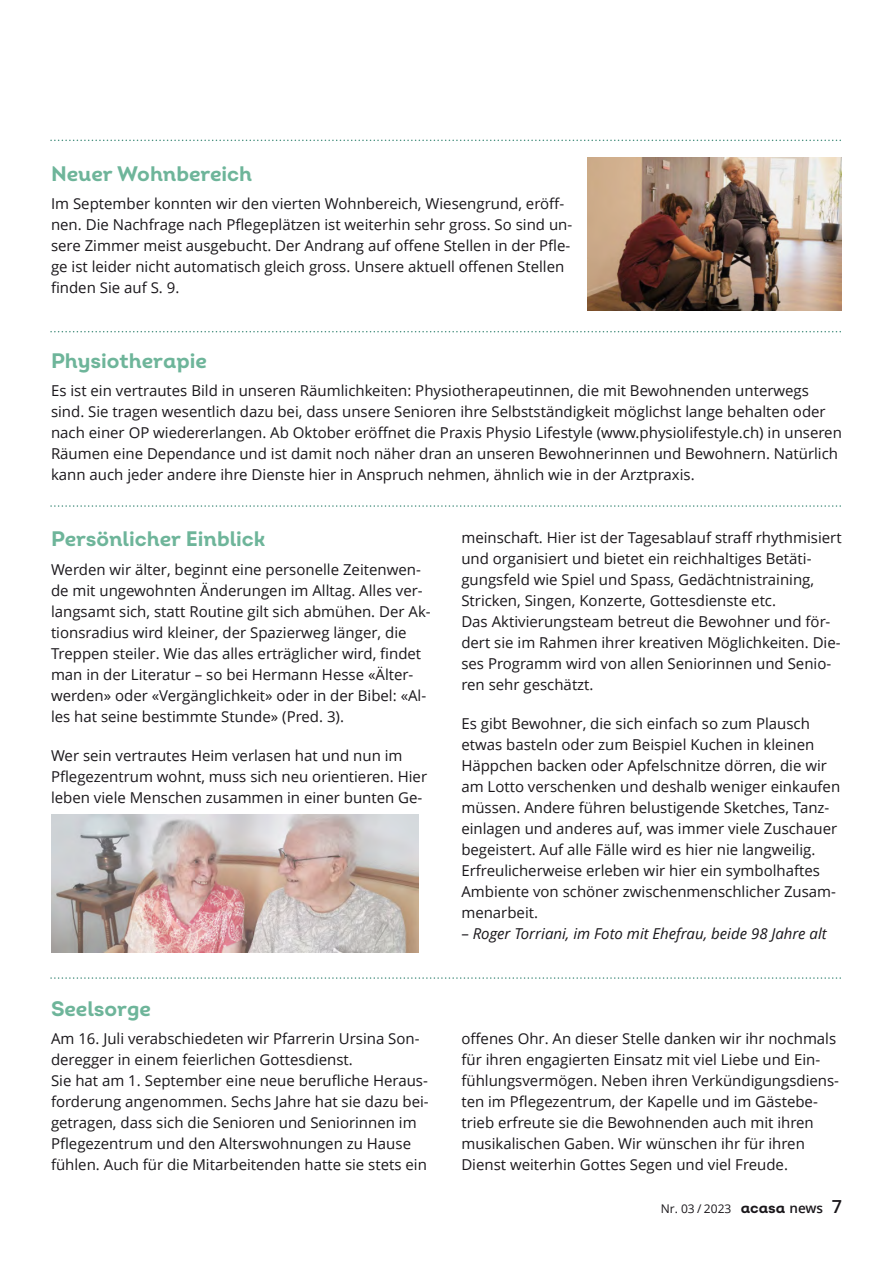
<style>
.page{position:relative;width:893px;height:1263px;background:#fff}
.page>*{position:absolute;margin:0;border:0;box-sizing:border-box;transform-origin:0 0}
.t1{font:21px "Intro Bold Alt";color:#6eb59a}
.t2{font:15px/21px "Open Sans";color:#1a171b}
.t3{font:italic 15px "Open Sans";color:#1a171b}
.t4{font:12px "Open Sans";color:#1a171b}
.s1{font-style:normal}
.s2{font-family:"Intro Bold Alt";font-size:15px}
.s3{font-weight:600;font-size:13.5px}
.s4{font-weight:600;font-size:18px}
</style>
<div class="page">
<svg style="left:51px;top:140px;width:790px;height:1px"></svg>
<svg style="left:51px;top:331px;width:790px;height:1px"></svg>
<svg style="left:51px;top:505px;width:790px;height:2px"></svg>
<svg style="left:51px;top:977px;width:790px;height:2px"></svg>
<img style="left:588px;top:157px;width:254px;height:153px">
<img style="left:51px;top:815px;width:367px;height:137px">
<h1 class="t1" style="left:51px;top:161px;width:203px">Neuer Wohnbereich</h1>
<p class="t2" style="left:51px;top:195px;width:523px">Im September konnten wir den vierten Wohnbereich, Wiesengrund, eröff&shy;nen. Die Nachfrage nach Pflegeplätzen ist weiterhin sehr gross. So sind un&shy;sere Zimmer meist ausgebucht. Der Andrang auf offene Stellen in der Pfle&shy;ge ist leider nicht automatisch gleich gross. Unsere aktuell offenen Stellen finden Sie auf S. 9.</p>
<h1 class="t1" style="left:51px;top:348px;width:157px">Physiotherapie</h1>
<p class="t2" style="left:51px;top:382px;width:792px">Es ist ein vertrautes Bild in unseren Räumlichkeiten: Physiotherapeutinnen, die mit Bewohnenden unterwegs sind. Sie tragen wesentlich dazu bei, dass unsere Senioren ihre Selbstständigkeit möglichst lange behalten oder nach einer OP wiedererlangen. Ab Oktober eröffnet die Praxis Physio Lifestyle (www.physiolifestyle.ch) in unseren Räumen eine Dependance und ist damit noch näher dran an unseren Bewohnerinnen und Bewohnern. Natürlich kann auch jeder andere ihre Dienste hier in Anspruch nehmen, ähnlich wie in der Arztpraxis.</p>
<h1 class="t1" style="left:51px;top:527px;width:216px">Persönlicher Einblick</h1>
<p class="t2" style="left:51px;top:560px;width:381px">Werden wir älter, beginnt eine personelle Zeitenwen&shy;de mit ungewohnten Änderungen im Alltag. Alles ver&shy;langsamt sich, statt Routine gilt sich abmühen. Der Ak&shy;tionsradius wird kleiner, der Spazierweg länger, die Treppen steiler. Wie das alles erträglicher wird, findet man in der Literatur – so bei Hermann Hesse «Älter&shy;werden» oder «Vergänglichkeit» oder in der Bibel: «Al&shy;les hat seine bestimmte Stunde» (Pred. 3).</p>
<p class="t2" style="left:51px;top:746px;width:378px">Wer sein vertrautes Heim verlasen hat und nun im<br>Pflegezentrum wohnt, muss sich neu orientieren. Hier leben viele Menschen zusammen in einer bunten Ge-</p>
<p class="t2" style="left:461px;top:528px;width:382px">meinschaft. Hier ist der Tagesablauf straff rhythmisiert und organisiert und bietet ein reichhaltiges Betäti&shy;gungsfeld wie Spiel und Spass, Gedächtnistraining, Stricken, Singen, Konzerte, Gottesdienste etc.<br>Das Aktivierungsteam betreut die Bewohner und för&shy;dert sie im Rahmen ihrer kreativen Möglichkeiten. Die&shy;ses Programm wird von allen Seniorinnen und Senio&shy;ren sehr geschätzt.</p>
<p class="t2" style="left:461px;top:714px;width:380px">Es gibt Bewohner, die sich einfach so zum Plausch etwas basteln oder zum Beispiel Kuchen in kleinen Häppchen backen oder Apfelschnitze dörren, die wir am Lotto verschenken und deshalb weniger einkaufen müssen. Andere führen belustigende Sketches, Tanz&shy;einlagen und anderes auf, was immer viele Zuschauer begeistert. Auf alle Fälle wird es hier nie langweilig.<br>Erfreulicherweise erleben wir hier ein symbolhaftes Ambiente von schöner zwischenmenschlicher Zusam&shy;menarbeit.</p>
<p class="t3" style="left:461px;top:927px;width:367px"><span class="s1">–</span> Roger Torriani, im Foto mit Ehefrau, beide 98 Jahre alt</p>
<h1 class="t1" style="left:51px;top:996px;width:101px">Seelsorge</h1>
<p class="t2" style="left:51px;top:1030px;width:379px">Am 16. Juli verabschiedeten wir Pfarrerin Ursina Son&shy;deregger in einem feierlichen Gottesdienst.<br>Sie hat am 1. September eine neue berufliche Heraus&shy;forderung angenommen. Sechs Jahre hat sie dazu bei&shy;getragen, dass sich die Senioren und Seniorinnen im Pflegezentrum und den Alterswohnungen zu Hause fühlen. Auch für die Mitarbeitenden hatte sie stets ein</p>
<p class="t2" style="left:461px;top:1030px;width:379px">offenes Ohr. An dieser Stelle danken wir ihr nochmals für ihren engagierten Einsatz mit viel Liebe und Ein&shy;fühlungsvermögen. Neben ihren Verkündigungsdiens&shy;ten im Pflegezentrum, der Kapelle und im Gästebe&shy;trieb erfreute sie die Bewohnenden auch mit ihren musikalischen Gaben. Wir wünschen ihr für ihren Dienst weiterhin Gottes Segen und viel Freude.</p>
<p class="t4" style="left:661px;top:1204px;width:183px">Nr. 03 / 2023 <span class="s2">acasa</span> <span class="s3">news</span> <span class="s4">7</span></p>
</div>
